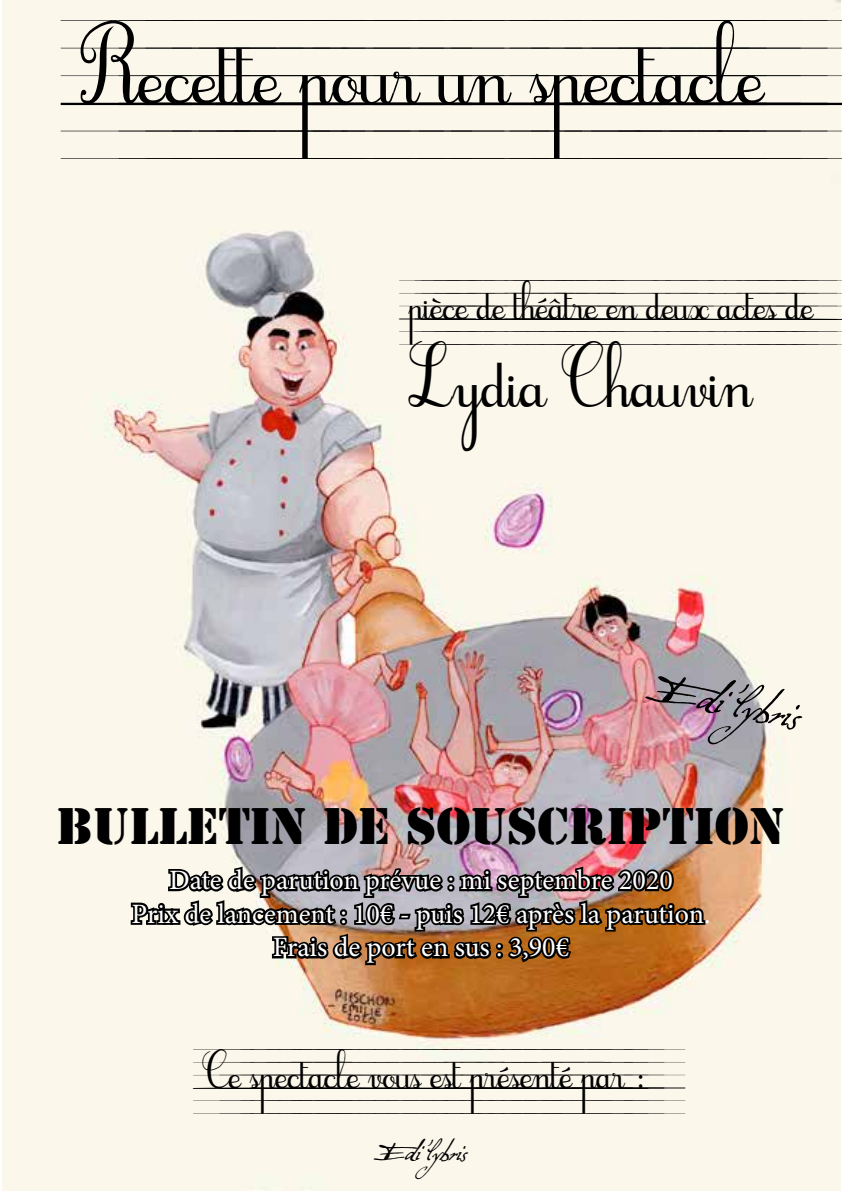
<style>
.page{position:relative;width:842px;height:1191px;background:#fff}
.page>*{position:absolute;margin:0;border:0;box-sizing:border-box;transform-origin:0 0}
.t1{font:60px "Cursif&Lignes";color:#000}
.t2{font:60px "excell";color:#000}
.t3{font:48px "Stencil Std";color:#000}
.t4{font:48px "Cursif";color:#000}
.t5{font:36px "excell";color:#000}
.t6{font:28px/33.6px "Minion Pro";color:#fff;text-align:center}
.t7{font:28px "Cursif&Lignes";color:#000}
</style>
<div class="page">
<img style="left:3px;top:0;width:838px;height:1191px">
<img style="left:129px;top:863px;width:578px;height:104px">
<h1 class="t1" style="left:80px;top:48px;width:789px">R ECETTEPOURUNSPECTACLE</h1>
<p class="t7" style="left:408px;top:293px;width:455px">PIÈCEDETHÉÂTREENDEUXACTESDE</p>
<h2 class="t4" style="left:408px;top:363px;width:346px">Lydia Chauvin</h2>
<h1 class="t2" style="left:665px;top:646px;width:146px;rotate:11deg">Edi’lybris</h1>
<h2 class="t3" style="left:57px;top:794px;width:730px">BULLETIN DE SOUSCRIPTION</h2>
<p class="t6" style="left:132px;top:863px;width:580px">Date de parution prévue : mi septembre 2020<br>Prix de lancement : 10€ - puis 12€ après la parution.<br>Frais de port en sus : 3,90€</p>
<p class="t7" style="left:202px;top:1061px;width:494px">C ESPECTACLEVOUSESTPRÉSEN TÉPAR:</p>
<p class="t5" style="left:380px;top:1126px;width:88px">Edi’lybris</p>
</div>
